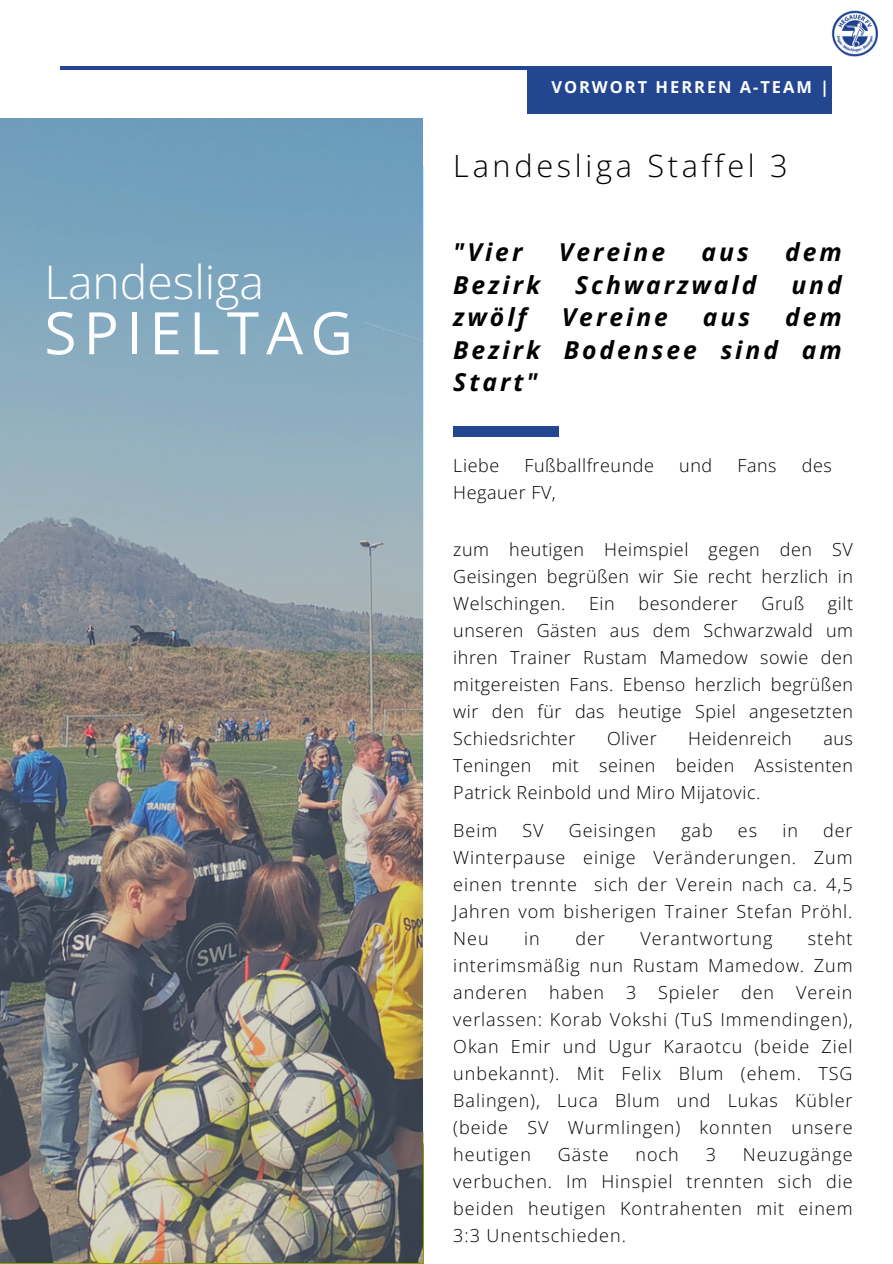
<style>
.page{position:relative;width:893px;height:1264px;background:#fff}
.page>*{position:absolute;margin:0;border:0;box-sizing:border-box;transform-origin:0 0}
.t1{font:58.65px "Open Sans";letter-spacing:.12em;color:#fefeff}
.t2{font:300 46.35px "Open Sans";color:#fefeff}
.t3{font:300 30.6px "Open Sans";letter-spacing:.12em;color:#000}
.t4{font:italic 700 24.75px/32.7px "Open Sans";letter-spacing:.12em;color:#000;text-align:justify}
.t5{font:300 18px/27px "Open Sans";letter-spacing:.03em;color:#000;text-align:justify}
.t6{font:300 18px "Open Sans";letter-spacing:.055em;color:#000}
.t7{font:700 16.5px "Open Sans";letter-spacing:.12em;color:#fff}
</style>
<div class="page">
<hr style="left:60px;top:66px;width:770px;height:4px;background:#224690">
<div style="left:527px;top:66px;width:304px;height:47px;background:#224690"></div>
<div style="left:453px;top:426px;width:106px;height:10px;background:#224690"></div>
<img style="left:831px;top:11px;width:46px;height:46px">
<img style="left:0;top:118px;width:422px;height:1143px">
<h5 class="t2" style="left:44px;top:249px;width:221px">Landesliga</h5>
<p class="t1" style="left:44px;top:291px;width:310px">SPIELTAG</p>
<p class="t7" style="left:551px;top:76px;width:279px">VORWORT HERREN A-TEAM |</p>
<h3 class="t3" style="left:453px;top:144px;width:336px">Landesliga Staffel 3</h3>
<p class="t4" style="left:453px;top:235px;width:71px">"Vier</p>
<p class="t4" style="left:558px;top:235px;width:108px">Vereine</p>
<p class="t4" style="left:701px;top:235px;width:49px">aus</p>
<p class="t4" style="left:785px;top:235px;width:58px">dem</p>
<p class="t4" style="left:453px;top:267px;width:88px">Bezirk</p>
<p class="t4" style="left:575px;top:267px;width:183px">Schwarzwald</p>
<p class="t4" style="left:791px;top:267px;width:52px">und</p>
<p class="t4" style="left:453px;top:300px;width:75px">zwölf</p>
<p class="t4" style="left:561px;top:300px;width:108px">Vereine</p>
<p class="t4" style="left:703px;top:300px;width:49px">aus</p>
<p class="t4" style="left:453px;top:300px;width:390px;text-indent:332px">dem Bezirk Bodensee sind am Start"</p>
<h2 class="t5" style="left:453px;top:451px;width:47px">Liebe</h2>
<h2 class="t5" style="left:524px;top:451px;width:131px">Fußballfreunde</h2>
<h2 class="t5" style="left:679px;top:451px;width:34px">und</h2>
<h2 class="t5" style="left:737px;top:451px;width:41px">Fans</h2>
<h2 class="t5" style="left:801px;top:451px;width:31px">des</h2>
<h2 class="t5" style="left:453px;top:478px;width:104px">Hegauer FV,</h2>
<h1 class="t5" style="left:453px;top:535px;width:401px">zum heutigen Heimspiel gegen den SV Geisingen begrüßen wir Sie recht herzlich in Welschingen.</h1>
<h1 class="t5" style="left:589px;top:589px;width:27px">Ein</h1>
<h1 class="t5" style="left:638px;top:589px;width:101px">besonderer</h1>
<h1 class="t5" style="left:761px;top:589px;width:44px">Gruß</h1>
<h1 class="t5" style="left:453px;top:589px;width:401px;text-indent:374px">gilt unseren Gästen aus dem Schwarzwald um ihren Trainer Rustam Mamedow sowie den mitgereisten Fans. Ebenso herzlich begrüßen wir den für das heutige Spiel angesetzten Schiedsrichter</h1>
<h1 class="t5" style="left:607px;top:724px;width:51px">Oliver</h1>
<h1 class="t5" style="left:688px;top:724px;width:105px">Heidenreich</h1>
<h1 class="t5" style="left:453px;top:724px;width:401px;text-indent:370px">aus Teningen mit seinen beiden Assistenten Patrick Reinbold und Miro Mijatovic.</h1>
<p class="t5" style="left:453px;top:816px;width:45px">Beim</p>
<p class="t5" style="left:522px;top:816px;width:23px">SV</p>
<p class="t6" style="left:568px;top:818px;width:89px">Geisingen</p>
<p class="t5" style="left:681px;top:816px;width:33px">gab</p>
<p class="t5" style="left:738px;top:816px;width:21px">es</p>
<p class="t5" style="left:782px;top:816px;width:17px">in</p>
<p class="t5" style="left:453px;top:816px;width:401px;text-indent:370px">der Winterpause einige Veränderungen. Zum einen trennte sich der Verein nach ca. 4,5<br>Jahren vom bisherigen Trainer Stefan Pröhl.<br>Neu</p>
<p class="t5" style="left:453px;top:924px;width:401px;text-indent:354px">steht interimsmäßig nun Rustam Mamedow. Zum anderen haben 3 Spieler den Verein verlassen: Korab Vokshi (TuS Immendingen), Okan Emir und Ugur Karaotcu (beide Ziel unbekannt). Mit Felix Blum (ehem. TSG Balingen), Luca Blum und Lukas Kübler (beide SV Wurmlingen) konnten unsere heutigen</p>
<p class="t5" style="left:524px;top:924px;width:17px">in</p>
<p class="t5" style="left:575px;top:924px;width:31px">der</p>
<p class="t6" style="left:640px;top:926px;width:133px">Verantwortung</p>
<p class="t5" style="left:558px;top:1140px;width:52px">Gäste</p>
<p class="t5" style="left:635px;top:1140px;width:45px">noch</p>
<p class="t5" style="left:705px;top:1140px;width:12px">3</p>
<p class="t5" style="left:453px;top:1140px;width:401px;text-indent:289px">Neuzugänge verbuchen. Im Hinspiel trennten sich die beiden heutigen Kontrahenten mit einem 3:3 Unentschieden.</p>
</div>
